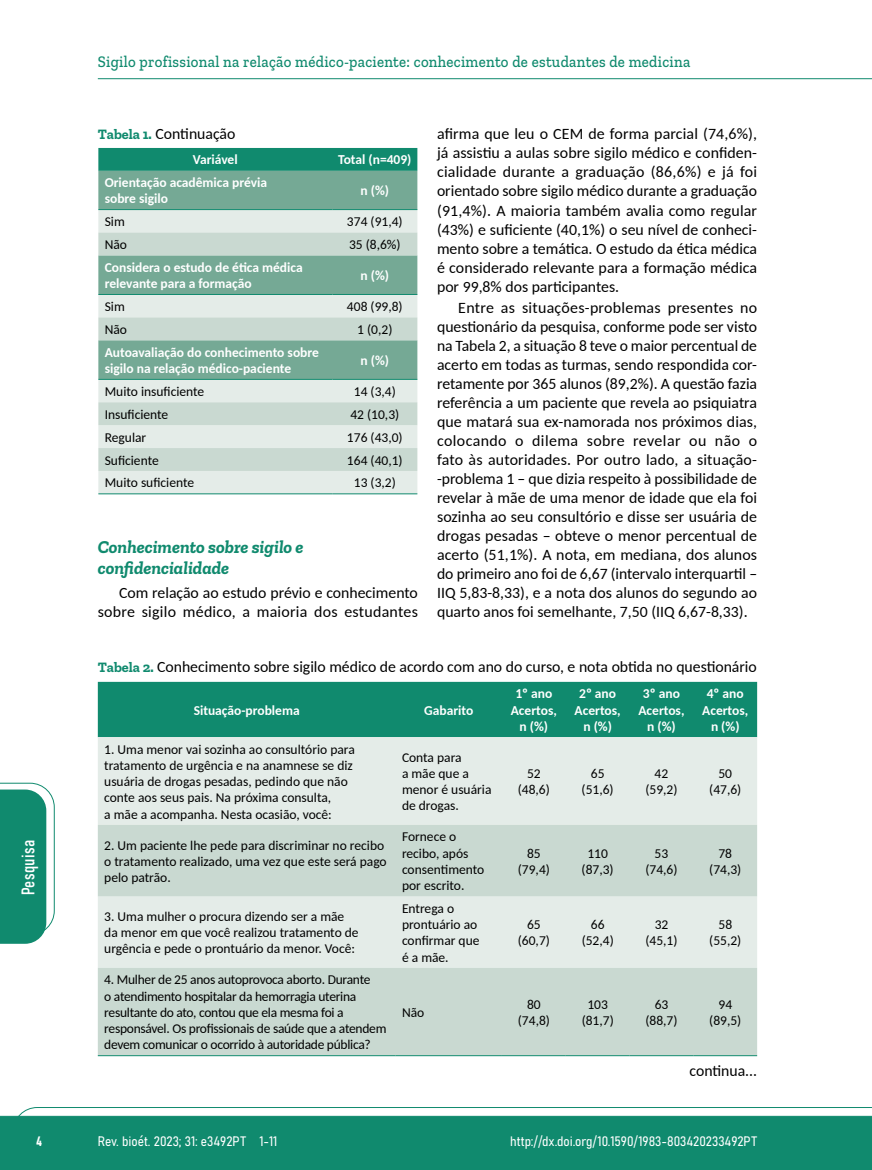
<style>
.page{position:relative;width:872px;height:1170px;background:#fff}
.page>*{position:absolute;margin:0;border:0;box-sizing:border-box;transform-origin:0 0}
.t1{font:italic 700 18px/21.8px "Zilla Slab";color:#108a6e}
.t2{font:18px "Bahnschrift";letter-spacing:.02em;color:#fff}
.t3{font:500 16.5px "Zilla Slab";letter-spacing:.02em;color:#108a6e;scale:.9 1}
.t4{font:15.75px/19px "Carlito";color:#000;text-align:justify}
.t5{font:13.5px/16.2px "Carlito";color:#000;text-align:center}
.t6{font:700 13.5px/16.2px "Carlito";color:#fff;text-align:center}
.t7{font:13.5px/16.2px "Carlito";letter-spacing:-.02em;color:#000}
.t8{font:13.5px "Bahnschrift";color:#fff}
.s1{font-family:"Zilla Slab";font-weight:700;font-size:14.25px;color:#108a6e}
</style>
<div class="page">
<svg style="left:12px;top:1107px;width:860px;height:62px;background:#2e9880"></svg>
<hr style="left:98px;top:78px;width:774px;height:1px;background:#108a6e">
<div style="left:98px;top:148px;width:319px;height:23px;background:#108a6e"></div>
<div style="left:98px;top:171px;width:319px;height:38px;background:#75a995"></div>
<div style="left:98px;top:210px;width:319px;height:283px;background:#e4ece8"></div>
<svg style="left:98px;top:232px;width:319px;height:239px;background:#b5cfc4"></svg>
<hr style="left:98px;top:209px;width:234px;height:1px;background:#108a6e">
<hr style="left:332px;top:209px;width:85px;height:1px;background:#108a6e">
<hr style="left:98px;top:294px;width:234px;height:1px;background:#108a6e">
<hr style="left:332px;top:294px;width:85px;height:1px;background:#108a6e">
<hr style="left:98px;top:379px;width:234px;height:1px;background:#108a6e">
<hr style="left:332px;top:379px;width:85px;height:1px;background:#108a6e">
<hr style="left:98px;top:493px;width:234px;height:1px;background:#108a6e">
<hr style="left:332px;top:493px;width:85px;height:1px;background:#108a6e">
<div style="left:98px;top:681px;width:659px;height:56px;background:#108a6e"></div>
<div style="left:98px;top:737px;width:659px;height:87px;background:#e4ece8"></div>
<svg style="left:98px;top:824px;width:659px;height:231px;background:#d1ded8"></svg>
<hr style="left:98px;top:1055px;width:297px;height:1px;background:#108a6e">
<hr style="left:395px;top:1055px;width:107px;height:1px;background:#108a6e">
<hr style="left:502px;top:1055px;width:64px;height:1px;background:#108a6e">
<hr style="left:566px;top:1055px;width:63px;height:1px;background:#108a6e">
<hr style="left:629px;top:1055px;width:64px;height:1px;background:#108a6e">
<hr style="left:693px;top:1055px;width:64px;height:1px;background:#108a6e">
<svg style="left:0;top:782px;width:55px;height:161px"></svg>
<p class="t3" style="left:98px;top:53px;width:660px">Sigilo profissional na relação médico-paciente: conhecimento de estudantes de medicina</p>
<p class="t4" style="left:98px;top:124px;width:139px"><span class="s1">Tabela 1.</span> Continuação</p>
<p class="t6" style="left:193px;top:151px;width:46px">Variável</p>
<p class="t6" style="left:338px;top:151px;width:75px">Total (n=409)</p>
<p class="t6" style="left:105px;top:174px;width:164px;text-align:left">Orientação acadêmica prévia sobre sigilo</p>
<p class="t6" style="left:360px;top:182px;width:30px">n (%)</p>
<p class="t5" style="left:105px;top:213px;width:22px">Sim</p>
<p class="t5" style="left:347px;top:213px;width:57px">374 (91,4)</p>
<p class="t5" style="left:105px;top:236px;width:24px">Não</p>
<p class="t5" style="left:349px;top:236px;width:53px">35 (8,6%)</p>
<p class="t6" style="left:105px;top:259px;width:199px;text-align:left">Considera o estudo de ética médica relevante para a formação</p>
<p class="t6" style="left:360px;top:267px;width:30px">n (%)</p>
<p class="t5" style="left:105px;top:298px;width:22px">Sim</p>
<p class="t5" style="left:347px;top:298px;width:57px">408 (99,8)</p>
<p class="t5" style="left:105px;top:320px;width:24px">Não</p>
<p class="t5" style="left:357px;top:320px;width:37px">1 (0,2)</p>
<p class="t6" style="left:105px;top:343px;width:216px;text-align:left">Autoavaliação do conhecimento sobre sigilo na relação médico-paciente</p>
<p class="t6" style="left:360px;top:352px;width:30px">n (%)</p>
<p class="t5" style="left:105px;top:382px;width:101px">Muito insuficiente</p>
<p class="t5" style="left:354px;top:382px;width:43px">14 (3,4)</p>
<p class="t5" style="left:105px;top:405px;width:65px">Insuficiente</p>
<p class="t5" style="left:350px;top:405px;width:50px">42 (10,3)</p>
<p class="t5" style="left:105px;top:428px;width:43px">Regular</p>
<p class="t5" style="left:347px;top:428px;width:57px">176 (43,0)</p>
<p class="t5" style="left:105px;top:451px;width:56px">Suficiente</p>
<p class="t5" style="left:347px;top:451px;width:57px">164 (40,1)</p>
<p class="t5" style="left:105px;top:474px;width:91px">Muito suficiente</p>
<p class="t5" style="left:354px;top:474px;width:43px">13 (3,2)</p>
<p class="t1" style="left:98px;top:535px;width:207px">Conhecimento sobre sigilo e confidencialidade</p>
<p class="t4" style="left:98px;top:582px;width:321px;text-align:right">Com relação ao estudo prévio e conhecimento sobre sigilo médico, a maioria dos estudantes</p>
<p class="t4" style="left:437px;top:124px;width:321px">afirma que leu o CEM de forma parcial (74,6%), já assistiu a aulas sobre sigilo médico e confiden&shy;cialidade durante a graduação (86,6%) e já foi orientado sobre sigilo médico durante a graduação (91,4%). A maioria também avalia como regular (43%) e suficiente (40,1%) o seu nível de conheci&shy;mento sobre a temática. O estudo da ética médica é considerado relevante para a formação médica por 99,8% dos participantes.</p>
<p class="t4" style="left:437px;top:297px;width:322px;text-indent:21px">Entre as situações-problemas presentes no questionário da pesquisa, conforme pode ser visto na Tabela 2, a situação 8 teve o maior percentual de acerto em todas as turmas, sendo respondida cor&shy;retamente por 365 alunos (89,2%). A questão fazia referência a um paciente que revela ao psiquiatra que matará sua ex-namorada nos próximos dias, colocando o dilema sobre revelar ou não o fato às autoridades. Por outro lado, a situação--problema 1 – que dizia respeito à possibilidade de revelar à mãe de uma menor de idade que ela foi sozinha ao seu consultório e disse ser usuária de drogas pesadas – obteve o menor percentual de acerto (51,1%). A nota, em mediana, dos alunos do primeiro ano foi de 6,67 (intervalo interquartil – IIQ 5,83-8,33), e a nota dos alunos do segundo ao quarto anos foi semelhante, 7,50 (IIQ 6,67-8,33).</p>
<p class="t4" style="left:98px;top:656px;width:660px"><span class="s1">Tabela 2.</span> Conhecimento sobre sigilo médico de acordo com ano do curso, e nota obtida no questionário</p>
<p class="t6" style="left:194px;top:701px;width:108px">Situação-problema</p>
<p class="t6" style="left:424px;top:701px;width:51px">Gabarito</p>
<p class="t6" style="left:511px;top:685px;width:48px">1º ano<br>Acertos, n (%)</p>
<p class="t6" style="left:574px;top:685px;width:48px">2º ano<br>Acertos, n (%)</p>
<p class="t6" style="left:638px;top:685px;width:48px">3º ano<br>Acertos, n (%)</p>
<p class="t6" style="left:702px;top:685px;width:48px">4º ano<br>Acertos, n (%)</p>
<p class="t2" style="left:15px;top:895px;width:57px;rotate:-90deg">Pesquisa</p>
<p class="t5" style="left:104px;top:740px;width:252px;text-align:left">1. Uma menor vai sozinha ao consultório para tratamento de urgência e na anamnese se diz usuária de drogas pesadas, pedindo que não conte aos seus pais. Na próxima consulta,<br>a mãe a acompanha. Nesta ocasião, você:</p>
<p class="t5" style="left:402px;top:748px;width:91px;text-align:left">Conta para<br>a mãe que a menor é usuária de drogas.</p>
<p class="t5" style="left:104px;top:836px;width:284px;text-align:left">2. Um paciente lhe pede para discriminar no recibo o tratamento realizado, uma vez que este será pago pelo patrão.</p>
<p class="t5" style="left:402px;top:828px;width:84px;text-align:left">Fornece o recibo, após consentimento por escrito.</p>
<p class="t5" style="left:104px;top:907px;width:256px;text-align:left">3. Uma mulher o procura dizendo ser a mãe da menor em que você realizou tratamento de urgência e pede o prontuário da menor. Você:</p>
<p class="t5" style="left:402px;top:899px;width:79px;text-align:left">Entrega o prontuário ao confirmar que é a mãe.</p>
<p class="t5" style="left:518px;top:764px;width:34px">52 (48,6)</p>
<p class="t5" style="left:581px;top:764px;width:34px">65 (51,6)</p>
<p class="t5" style="left:645px;top:764px;width:34px">42 (59,2)</p>
<p class="t5" style="left:709px;top:764px;width:34px">50 (47,6)</p>
<p class="t5" style="left:518px;top:844px;width:34px">85 (79,4)</p>
<p class="t5" style="left:581px;top:844px;width:34px">110 (87,3)</p>
<p class="t5" style="left:645px;top:844px;width:34px">53 (74,6)</p>
<p class="t5" style="left:709px;top:844px;width:34px">78 (74,3)</p>
<p class="t5" style="left:518px;top:915px;width:34px">65 (60,7)</p>
<p class="t5" style="left:581px;top:915px;width:34px">66 (52,4)</p>
<p class="t5" style="left:645px;top:915px;width:34px">32 (45,1)</p>
<p class="t5" style="left:709px;top:915px;width:34px">58 (55,2)</p>
<p class="t7" style="left:104px;top:971px;width:284px">4. Mulher de 25 anos autoprovoca aborto. Durante<br>o atendimento hospitalar da hemorragia uterina resultante do ato, contou que ela mesma foi a responsável. Os profissionais de saúde que a atendem devem comunicar o ocorrido à autoridade pública?</p>
<p class="t5" style="left:402px;top:1003px;width:24px">Não</p>
<p class="t5" style="left:518px;top:995px;width:34px">80 (74,8)</p>
<p class="t5" style="left:581px;top:995px;width:34px">103 (81,7)</p>
<p class="t5" style="left:645px;top:995px;width:34px">63 (88,7)</p>
<p class="t5" style="left:709px;top:995px;width:34px">94 (89,5)</p>
<p class="t4" style="left:689px;top:1060px;width:69px">continua...</p>
<p class="t8" style="left:36px;top:1130px;width:7px">4</p>
<p class="t8" style="left:98px;top:1131px;width:181px">Rev. bioét. 2023; 31: e3492PT 1-11</p>
<p class="t8" style="left:510px;top:1131px;width:248px">http://dx.doi.org/10.1590/1983-803420233492PT</p>
</div>
